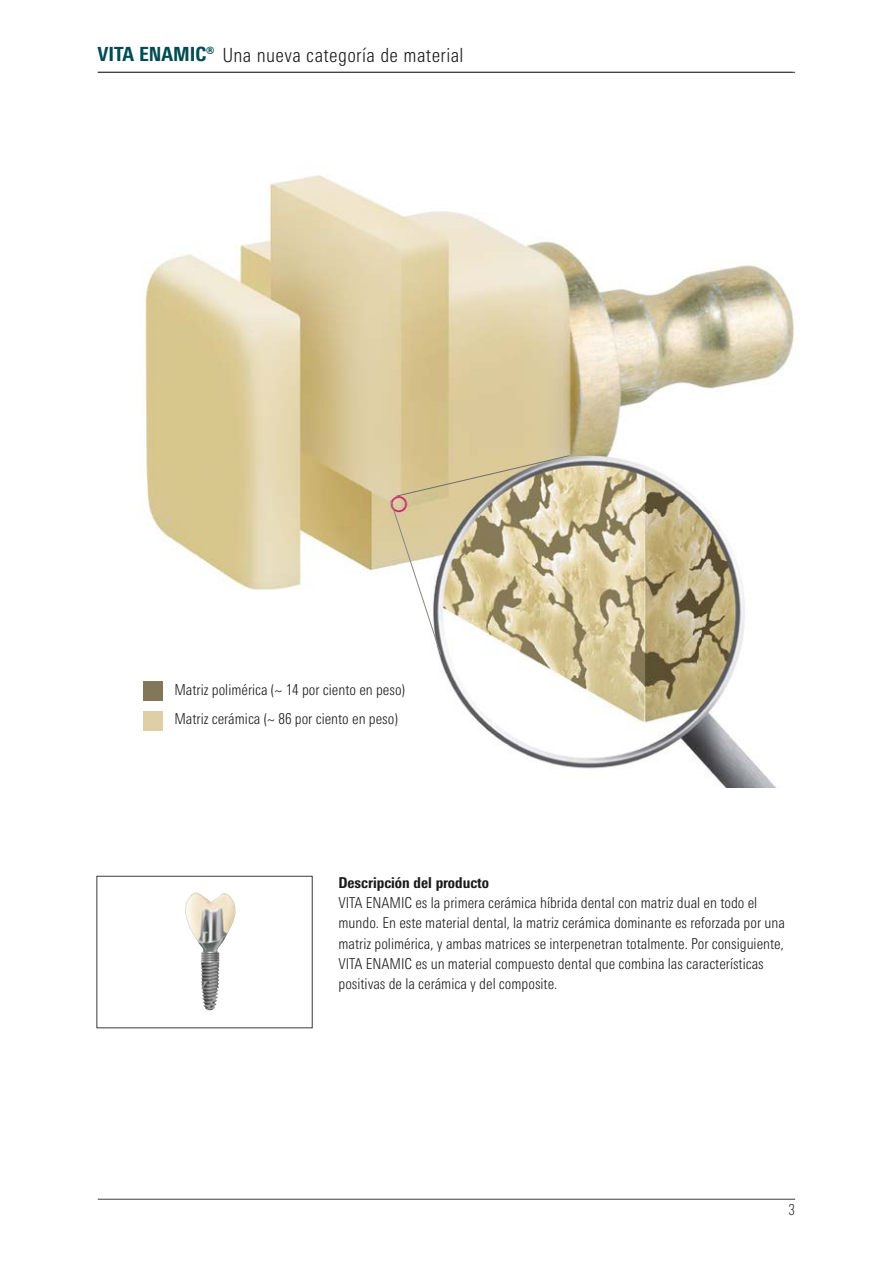
<style>
.page{position:relative;width:893px;height:1263px;background:#fff}
.page>*{position:absolute;margin:0;border:0;box-sizing:border-box;transform-origin:0 0}
.t1{font:300 condensed 19.5px "Univers Next Pro";letter-spacing:.02em;color:#1a1a1a}
.t2{font:300 condensed 15px/20.2px "Univers Next Pro";color:#1a1a1a}
.t3{font:800 condensed 15px "Univers Next Pro";color:#1a1a1a}
.t4{font:300 condensed 15px "Univers Next Pro";color:#3b3b3a}
.s1{font-weight:800;color:#004b53}
</style>
<div class="page">
<hr style="left:98px;top:1199px;width:697px;height:1px;background:#3b3b3a">
<hr style="left:98px;top:72px;width:697px;height:1px;background:#3b3b3a">
<img style="left:185px;top:892px;width:34px;height:118px">
<img style="left:144px;top:175px;width:651px;height:612px">
<div style="left:143px;top:711px;width:20px;height:20px;background:#decfa6"></div>
<div style="left:143px;top:681px;width:20px;height:20px;background:#83775a"></div>
<svg style="left:390px;top:455px;width:180px;height:200px"></svg>
<h1 class="t1" style="left:97px;top:44px;width:367px"><span class="s1">VITA ENAMIC®</span> Una nueva categoría de material</h1>
<p class="t2" style="left:174px;top:679px;width:232px">Matriz polimérica (~ 14 por ciento en peso)</p>
<p class="t2" style="left:174px;top:708px;width:225px">Matriz cerámica (~ 86 por ciento en peso)</p>
<p class="t3" style="left:338px;top:874px;width:152px">Descripción del producto</p>
<p class="t2" style="left:338px;top:893px;width:448px">VITA ENAMIC es la primera cerámica híbrida dental con matriz dual en todo el mundo. En este material dental, la matriz cerámica dominante es reforzada por una matriz polimérica, y ambas matrices se interpenetran totalmente. Por consiguiente, VITA ENAMIC es un material compuesto dental que combina las características positivas de la cerámica y del composite.</p>
<p class="t4" style="left:789px;top:1201px;width:8px">3</p>
</div>
